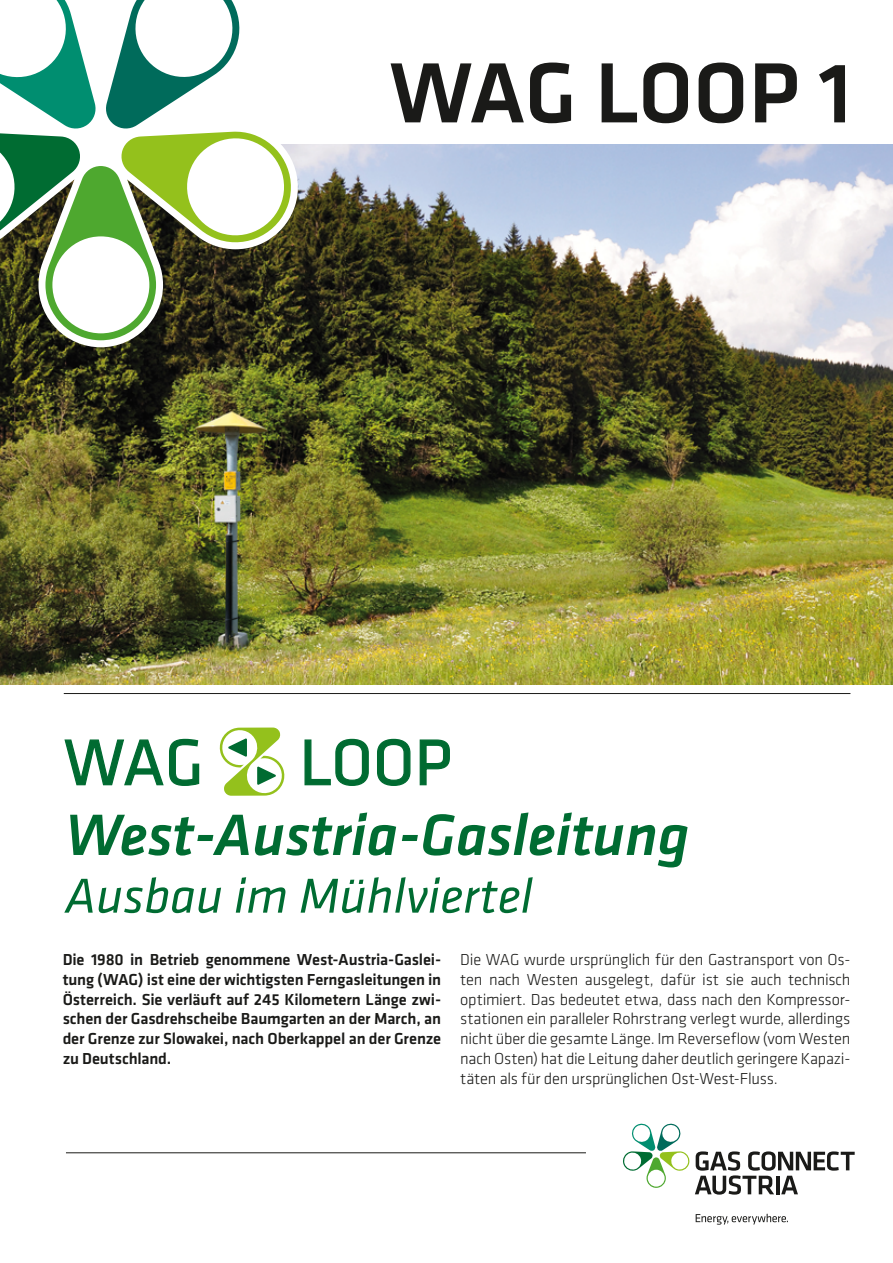
<style>
.page{position:relative;width:893px;height:1263px;background:#fff}
.page>*{position:absolute;margin:0;border:0;box-sizing:border-box;transform-origin:0 0}
.t1{font:500 88.5px "Klavika";letter-spacing:-.015em;color:#1a1a18}
.t2{font:67.05px "Klavika";color:#006b31}
.t3{font:italic 500 60.45px "Klavika";color:#006c32}
.t4{font:italic 50.85px "Klavika";color:#006c32}
.t5{font:300 16.5px/19.8px "Klavika";letter-spacing:-.015em;color:#1a1a18;text-align:justify}
.t6{font:500 16.5px/19.8px "Klavika";letter-spacing:-.01em;color:#1a1a18;text-align:justify}
</style>
<div class="page">
<img style="left:0;top:144px;width:893px;height:540px">
<svg style="left:696px;top:1214px;width:92px;height:11px"></svg>
<svg style="left:623px;top:1123px;width:232px;height:71px"></svg>
<hr style="left:64px;top:693px;width:786px;height:1px;background:#1a1a18">
<hr style="left:66px;top:1152px;width:520px;height:1px;background:#1a1a18">
<svg style="left:0;top:144px;width:305px;height:203px;background:#51513f"></svg>
<svg style="left:0;top:0;width:298px;height:340px"></svg>
<svg style="left:219px;top:727px;width:66px;height:69px"></svg>
<svg style="left:64px;top:738px;width:136px;height:48px"></svg>
<svg style="left:304px;top:738px;width:65px;height:48px"></svg>
<svg style="left:377px;top:738px;width:34px;height:48px"></svg>
<svg style="left:419px;top:739px;width:31px;height:47px"></svg>
<p class="t1" style="left:389px;top:33px;width:464px">WAG LOOP 1</p>
<p class="t2" style="left:64px;top:719px;width:141px">WAG</p>
<p class="t2" style="left:299px;top:719px;width:154px">LOOP</p>
<p class="t3" style="left:65px;top:794px;width:626px">West-Austria-Gasleitung</p>
<p class="t4" style="left:65px;top:864px;width:470px">Ausbau im Mühlviertel</p>
<p class="t6" style="left:63px;top:949px;width:380px">Die 1980 in Betrieb genommene West-Austria-Gaslei&shy;tung (WAG) ist eine der wichtigsten Ferngasleitungen in Österreich. Sie verläuft auf 245 Kilometern Länge zwi&shy;schen der Gasdrehscheibe Baumgarten an der March, an der Grenze zur Slowakei, nach Oberkappel an der Grenze zu Deutschland.</p>
<p class="t5" style="left:460px;top:949px;width:392px">Die WAG wurde ursprünglich für den Gastransport von Os&shy;ten nach Westen ausgelegt, dafür ist sie auch technisch optimiert. Das bedeutet etwa, dass nach den Kompressor&shy;stationen ein paralleler Rohrstrang verlegt wurde, allerdings nicht über die gesamte Länge. Im Reverseflow (vom Westen nach Osten) hat die Leitung daher deutlich geringere Kapazi&shy;täten als für den ursprünglichen Ost-West-Fluss.</p>
</div>
